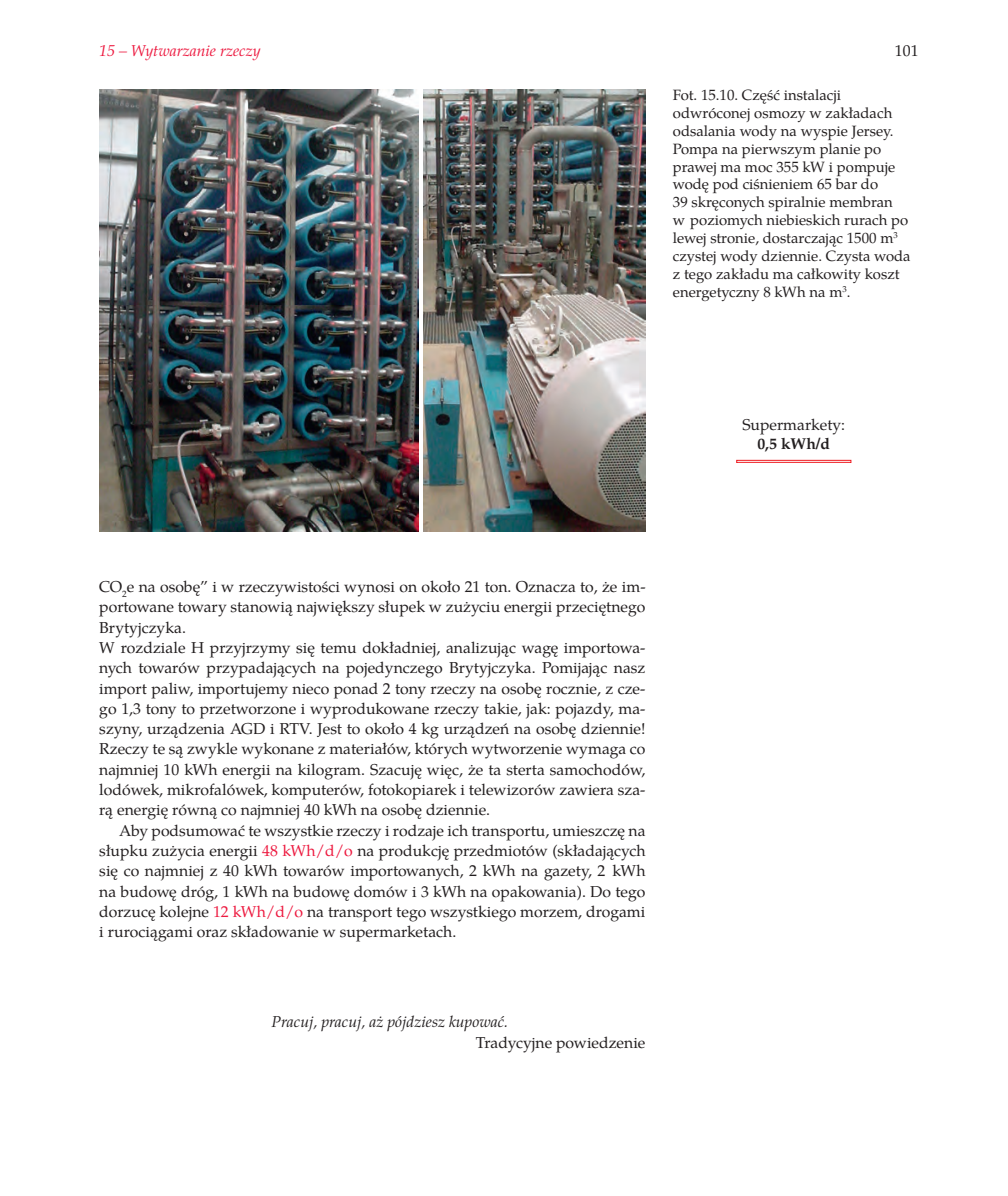
<style>
.page{position:relative;width:1008px;height:1196px;background:#fff}
.page>*{position:absolute;margin:0;border:0;box-sizing:border-box;transform-origin:0 0}
.t1{font:15.75px/20.3px "Te X Gyre Pagella";color:#231f20}
.t2{font:italic 15.75px "Te X Gyre Pagella";color:#231f20}
.t3{font:italic 15.75px "Te X Gyre Pagella";color:#ed1a40}
.t4{font:700 15.75px "Te X Gyre Pagella";color:#231f20}
.t5{font:14.88px/17.8px "Te X Gyre Pagella";color:#231f20}
.s1{color:#ed1a40}
</style>
<div class="page">
<div style="left:736px;top:460px;width:114px;height:3px;border:1px solid #ee1d23"></div>
<img style="left:99px;top:89px;width:319px;height:442px">
<img style="left:424px;top:89px;width:221px;height:442px">
<p class="t3" style="left:99px;top:39px;width:163px">15 – Wytwarzanie rzeczy</p>
<p class="t1" style="left:894px;top:40px;width:25px">101</p>
<p class="t5" style="left:672px;top:85px;width:239px">Fot. 15.10. Część instalacji odwróconej osmozy w zakładach odsalania wody na wyspie Jersey.<br>Pompa na pierwszym planie po prawej ma moc 355 kW i pompuje wodę pod ciśnieniem 65 bar do<br>39 skręconych spiralnie membran<br>w poziomych niebieskich rurach po lewej stronie, dostarczając 1500 m<sup>3 </sup>czystej wody dziennie. Czysta woda z tego zakładu ma całkowity koszt energetyczny 8 kWh na m<sup>3</sup>.</p>
<p class="t1" style="left:742px;top:413px;width:104px">Supermarkety:</p>
<p class="t4" style="left:757px;top:432px;width:74px">0,5 kWh/d</p>
<p class="t1" style="left:99px;top:575px;width:547px">CO<sub>2</sub>e na osobę” i w rzeczywistości wynosi on około 21 ton. Oznacza to, że im&shy;portowane towary stanowią największy słupek w zużyciu energii przeciętnego Brytyjczyka.<br>W rozdziale H przyjrzymy się temu dokładniej, analizując wagę importowa&shy;nych towarów przypadających na pojedynczego Brytyjczyka. Pomijając nasz import paliw, importujemy nieco ponad 2 tony rzeczy na osobę rocznie, z cze&shy;go 1,3 tony to przetworzone i wyprodukowane rzeczy takie, jak: pojazdy, ma&shy;szyny, urządzenia AGD i RTV. Jest to około 4 kg urządzeń na osobę dziennie!<br>Rzeczy te są zwykle wykonane z materiałów, których wytworzenie wymaga co najmniej 10 kWh energii na kilogram. Szacuję więc, że ta sterta samochodów, lodówek, mikrofalówek, komputerów, fotokopiarek i telewizorów zawiera sza&shy;rą energię równą co najmniej 40 kWh na osobę dziennie.</p>
<p class="t1" style="left:99px;top:819px;width:547px;text-align:justify;text-indent:20px">Aby podsumować te wszystkie rzeczy i rodzaje ich transportu, umieszczę na słupku zużycia energii <span class="s1">48 kWh/d/o</span> na produkcję przedmiotów (składających się co najmniej z 40 kWh towarów importowanych, 2 kWh na gazety, 2 kWh na budowę dróg, 1 kWh na budowę domów i 3 kWh na opakowania). Do tego dorzucę kolejne <span class="s1">12 kWh/d/o</span> na transport tego wszystkiego morzem, drogami i rurociągami oraz składowanie w supermarketach.</p>
<p class="t2" style="left:271px;top:1010px;width:238px">Pracuj, pracuj, aż pójdziesz kupować.</p>
<p class="t1" style="left:475px;top:1031px;width:171px">Tradycyjne powiedzenie</p>
</div>
